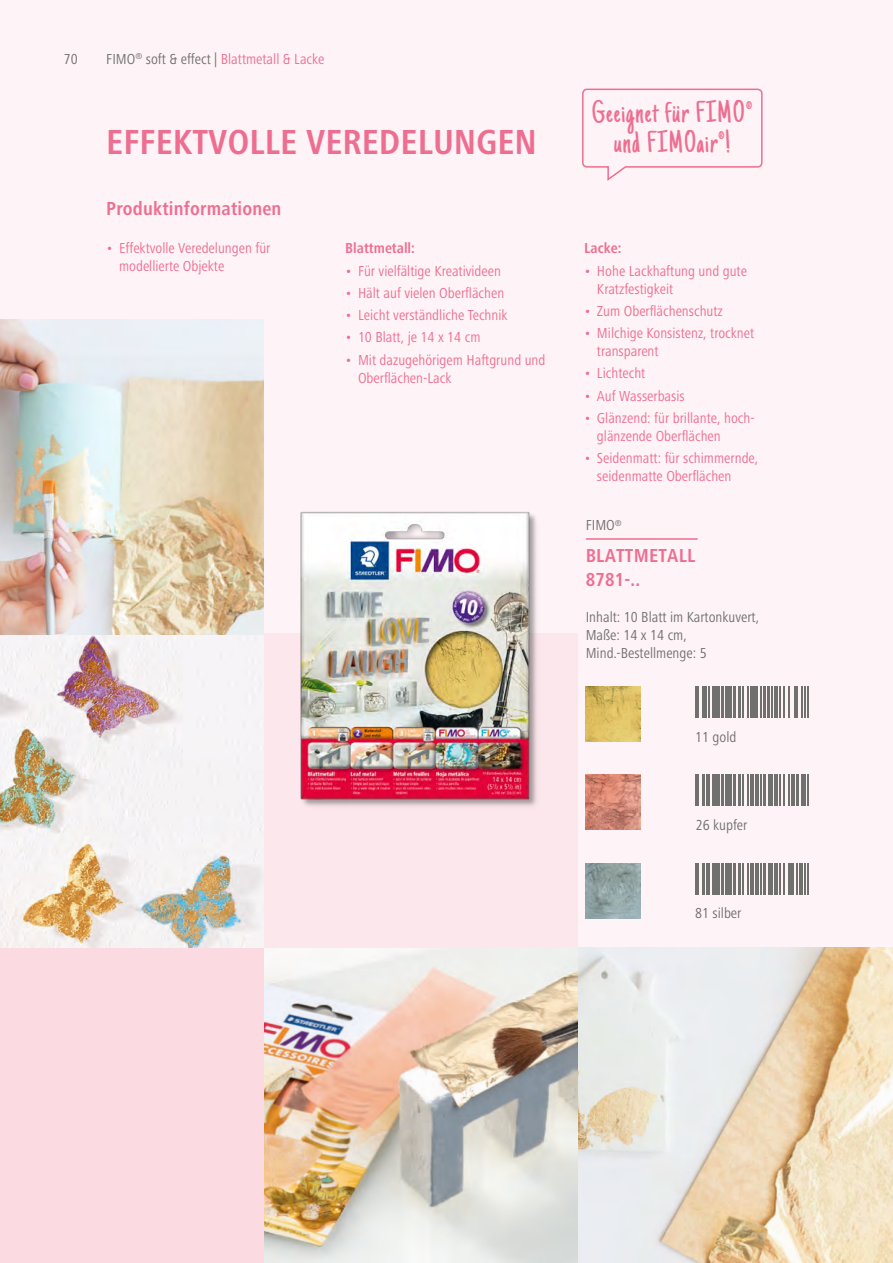
<style>
.page{position:relative;width:893px;height:1263px;background:#fef3f6}
.page>*{position:absolute;margin:0;border:0;box-sizing:border-box;transform-origin:0 0}
.t1{font:700 condensed 36px "Frutiger Next LTW1 G";color:#ed6e91}
.t2{font:31.5px/30px "Just Another Hand";letter-spacing:.03em;color:#ed6e91;text-align:center}
.t3{font:700 condensed 19.5px/23.4px "Frutiger Next LTW1 G";letter-spacing:.01em;color:#ed6e91}
.t4{font:condensed 15px/18px "Frutiger Next LTW1 G";color:#ed6e91}
.t5{font:condensed 15px/18px "Frutiger Next LTW1 G";color:#70706f}
.t6{font:700 condensed 15px "Frutiger Next LTW1 G";color:#ed6e91}
.s1{color:#70706f}
</style>
<div class="page">
<img style="left:264px;top:948px;width:314px;height:315px">
<div style="left:264px;top:634px;width:314px;height:314px;background:#fce7ec"></div>
<img style="left:0;top:634px;width:264px;height:314px">
<img style="left:281px;top:511px;width:280px;height:295px">
<img style="left:586px;top:774px;width:55px;height:55px">
<hr style="left:695px;top:774px;width:1px;height:32px;background:#70706f">
<hr style="left:698px;top:774px;width:1px;height:32px;background:#70706f">
<hr style="left:702px;top:774px;width:3px;height:32px;background:#70706f">
<hr style="left:706px;top:774px;width:1px;height:32px;background:#70706f">
<hr style="left:708px;top:774px;width:1px;height:32px;background:#70706f">
<hr style="left:712px;top:774px;width:3px;height:32px;background:#70706f">
<hr style="left:717px;top:774px;width:3px;height:32px;background:#70706f">
<hr style="left:721px;top:774px;width:3px;height:32px;background:#70706f">
<hr style="left:725px;top:774px;width:2px;height:32px;background:#70706f">
<hr style="left:728px;top:774px;width:4px;height:32px;background:#70706f">
<hr style="left:733px;top:774px;width:3px;height:32px;background:#70706f">
<hr style="left:738px;top:774px;width:2px;height:32px;background:#70706f">
<hr style="left:743px;top:774px;width:1px;height:32px;background:#70706f">
<hr style="left:748px;top:774px;width:1px;height:32px;background:#70706f">
<hr style="left:750px;top:774px;width:1px;height:32px;background:#70706f">
<hr style="left:752px;top:774px;width:1px;height:32px;background:#70706f">
<hr style="left:755px;top:774px;width:3px;height:32px;background:#70706f">
<hr style="left:761px;top:774px;width:1px;height:32px;background:#70706f">
<hr style="left:763px;top:774px;width:2px;height:32px;background:#70706f">
<hr style="left:768px;top:774px;width:2px;height:32px;background:#70706f">
<hr style="left:771px;top:774px;width:2px;height:32px;background:#70706f">
<hr style="left:774px;top:774px;width:3px;height:32px;background:#70706f">
<hr style="left:780px;top:774px;width:1px;height:32px;background:#70706f">
<hr style="left:783px;top:774px;width:1px;height:32px;background:#70706f">
<hr style="left:788px;top:774px;width:1px;height:32px;background:#70706f">
<hr style="left:792px;top:774px;width:3px;height:32px;background:#70706f">
<hr style="left:796px;top:774px;width:3px;height:32px;background:#70706f">
<hr style="left:801px;top:774px;width:2px;height:32px;background:#70706f">
<hr style="left:805px;top:774px;width:1px;height:32px;background:#70706f">
<hr style="left:807px;top:774px;width:1px;height:32px;background:#70706f">
<img style="left:586px;top:863px;width:55px;height:55px">
<hr style="left:695px;top:863px;width:1px;height:32px;background:#70706f">
<hr style="left:698px;top:863px;width:1px;height:32px;background:#70706f">
<hr style="left:702px;top:863px;width:3px;height:32px;background:#70706f">
<hr style="left:706px;top:863px;width:1px;height:32px;background:#70706f">
<hr style="left:708px;top:863px;width:1px;height:32px;background:#70706f">
<hr style="left:712px;top:863px;width:3px;height:32px;background:#70706f">
<hr style="left:717px;top:863px;width:3px;height:32px;background:#70706f">
<hr style="left:721px;top:863px;width:3px;height:32px;background:#70706f">
<hr style="left:725px;top:863px;width:2px;height:32px;background:#70706f">
<hr style="left:728px;top:863px;width:4px;height:32px;background:#70706f">
<hr style="left:733px;top:863px;width:3px;height:32px;background:#70706f">
<hr style="left:738px;top:863px;width:2px;height:32px;background:#70706f">
<hr style="left:743px;top:863px;width:1px;height:32px;background:#70706f">
<hr style="left:748px;top:863px;width:1px;height:32px;background:#70706f">
<hr style="left:750px;top:863px;width:1px;height:32px;background:#70706f">
<hr style="left:752px;top:863px;width:1px;height:32px;background:#70706f">
<hr style="left:755px;top:863px;width:3px;height:32px;background:#70706f">
<hr style="left:761px;top:863px;width:1px;height:32px;background:#70706f">
<hr style="left:763px;top:863px;width:2px;height:32px;background:#70706f">
<hr style="left:768px;top:863px;width:2px;height:32px;background:#70706f">
<hr style="left:771px;top:863px;width:2px;height:32px;background:#70706f">
<hr style="left:774px;top:863px;width:3px;height:32px;background:#70706f">
<hr style="left:780px;top:863px;width:1px;height:32px;background:#70706f">
<hr style="left:783px;top:863px;width:1px;height:32px;background:#70706f">
<hr style="left:788px;top:863px;width:1px;height:32px;background:#70706f">
<hr style="left:790px;top:863px;width:4px;height:32px;background:#70706f">
<hr style="left:796px;top:863px;width:2px;height:32px;background:#70706f">
<hr style="left:799px;top:863px;width:3px;height:32px;background:#70706f">
<hr style="left:805px;top:863px;width:1px;height:32px;background:#70706f">
<hr style="left:807px;top:863px;width:1px;height:32px;background:#70706f">
<img style="left:586px;top:686px;width:55px;height:55px">
<hr style="left:695px;top:686px;width:1px;height:32px;background:#70706f">
<hr style="left:697px;top:686px;width:2px;height:32px;background:#70706f">
<hr style="left:702px;top:686px;width:3px;height:32px;background:#70706f">
<hr style="left:706px;top:686px;width:1px;height:32px;background:#70706f">
<hr style="left:708px;top:686px;width:1px;height:32px;background:#70706f">
<hr style="left:712px;top:686px;width:3px;height:32px;background:#70706f">
<hr style="left:717px;top:686px;width:3px;height:32px;background:#70706f">
<hr style="left:721px;top:686px;width:3px;height:32px;background:#70706f">
<hr style="left:725px;top:686px;width:2px;height:32px;background:#70706f">
<hr style="left:728px;top:686px;width:4px;height:32px;background:#70706f">
<hr style="left:733px;top:686px;width:3px;height:32px;background:#70706f">
<hr style="left:738px;top:686px;width:2px;height:32px;background:#70706f">
<hr style="left:743px;top:686px;width:1px;height:32px;background:#70706f">
<hr style="left:747px;top:686px;width:2px;height:32px;background:#70706f">
<hr style="left:750px;top:686px;width:1px;height:32px;background:#70706f">
<hr style="left:752px;top:686px;width:1px;height:32px;background:#70706f">
<hr style="left:755px;top:686px;width:3px;height:32px;background:#70706f">
<hr style="left:761px;top:686px;width:1px;height:32px;background:#70706f">
<hr style="left:763px;top:686px;width:2px;height:32px;background:#70706f">
<hr style="left:768px;top:686px;width:2px;height:32px;background:#70706f">
<hr style="left:771px;top:686px;width:1px;height:32px;background:#70706f">
<hr style="left:774px;top:686px;width:3px;height:32px;background:#70706f">
<hr style="left:780px;top:686px;width:1px;height:32px;background:#70706f">
<hr style="left:783px;top:686px;width:1px;height:32px;background:#70706f">
<hr style="left:788px;top:686px;width:1px;height:32px;background:#70706f">
<hr style="left:794px;top:686px;width:1px;height:32px;background:#70706f">
<hr style="left:796px;top:686px;width:1px;height:32px;background:#70706f">
<hr style="left:801px;top:686px;width:1px;height:32px;background:#70706f">
<hr style="left:805px;top:686px;width:1px;height:32px;background:#70706f">
<hr style="left:807px;top:686px;width:1px;height:32px;background:#70706f">
<hr style="left:586px;top:538px;width:111px;height:2px;background:#ed6e91">
<svg style="left:582px;top:88px;width:181px;height:93px"></svg>
<img style="left:578px;top:948px;width:315px;height:315px">
<img style="left:0;top:320px;width:264px;height:314px">
<div style="left:0;top:948px;width:264px;height:315px;background:#fbdae1"></div>
<p class="t5" style="left:64px;top:50px;width:15px">70</p>
<p class="t4" style="left:106px;top:50px;width:220px"><span class="s1">FIMO</span><sup>®</sup> <span class="s1">soft &amp; effect |</span> Blattmetall &amp; Lacke</p>
<h1 class="t1" style="left:106px;top:121px;width:432px">EFFEKTVOLLE VEREDELUNGEN</h1>
<h3 class="t3" style="left:106px;top:197px;width:177px">Produktinformationen</h3>
<p class="t4" style="left:119px;top:239px;width:153px;text-indent:-13px">• Effektvolle Veredelungen für modellierte Objekte</p>
<p class="t6" style="left:345px;top:240px;width:71px">Blattmetall:</p>
<p class="t4" style="left:345px;top:262px;width:157px">• Für vielfältige Kreativideen</p>
<p class="t4" style="left:345px;top:284px;width:161px">• Hält auf vielen Oberflächen</p>
<p class="t4" style="left:345px;top:306px;width:164px">• Leicht verständliche Technik</p>
<p class="t4" style="left:345px;top:328px;width:137px">• 10 Blatt, je 14 x 14 cm</p>
<p class="t4" style="left:358px;top:351px;width:189px;text-indent:-13px">• Mit dazugehörigem Haftgrund und<br>Oberflächen-Lack</p>
<h2 class="t2" style="left:592px;top:99px;width:162px">Geeignet für FIMO<sup>® </sup>und FIMOair<sup>®</sup>!</h2>
<p class="t6" style="left:584px;top:240px;width:39px">Lacke:</p>
<p class="t4" style="left:597px;top:262px;width:152px;text-indent:-13px">• Hohe Lackhaftung und gute<br>Kratzfestigkeit</p>
<p class="t4" style="left:584px;top:302px;width:140px">• Zum Oberflächenschutz</p>
<p class="t4" style="left:597px;top:324px;width:159px;text-indent:-13px">• Milchige Konsistenz, trocknet transparent</p>
<p class="t4" style="left:584px;top:364px;width:63px">• Lichtecht</p>
<p class="t4" style="left:584px;top:387px;width:102px">• Auf Wasserbasis</p>
<p class="t4" style="left:597px;top:409px;width:159px;text-indent:-13px">• Glänzend: für brillante, hoch&shy;glänzende Oberflächen</p>
<p class="t4" style="left:597px;top:449px;width:163px;text-indent:-13px">• Seidenmatt: für schimmernde, seidenmatte Oberflächen</p>
<p class="t5" style="left:586px;top:516px;width:38px">FIMO<sup>®</sup></p>
<h3 class="t3" style="left:586px;top:544px;width:111px">BLATTMETALL<br>8781-..</h3>
<p class="t5" style="left:586px;top:608px;width:175px">Inhalt: 10 Blatt im Kartonkuvert,<br>Maße: 14 x 14 cm,<br>Mind.-Bestellmenge: 5</p>
<p class="t5" style="left:695px;top:727px;width:43px">11 gold</p>
<p class="t5" style="left:696px;top:816px;width:53px">26 kupfer</p>
<p class="t5" style="left:695px;top:904px;width:48px">81 silber</p>
</div>
